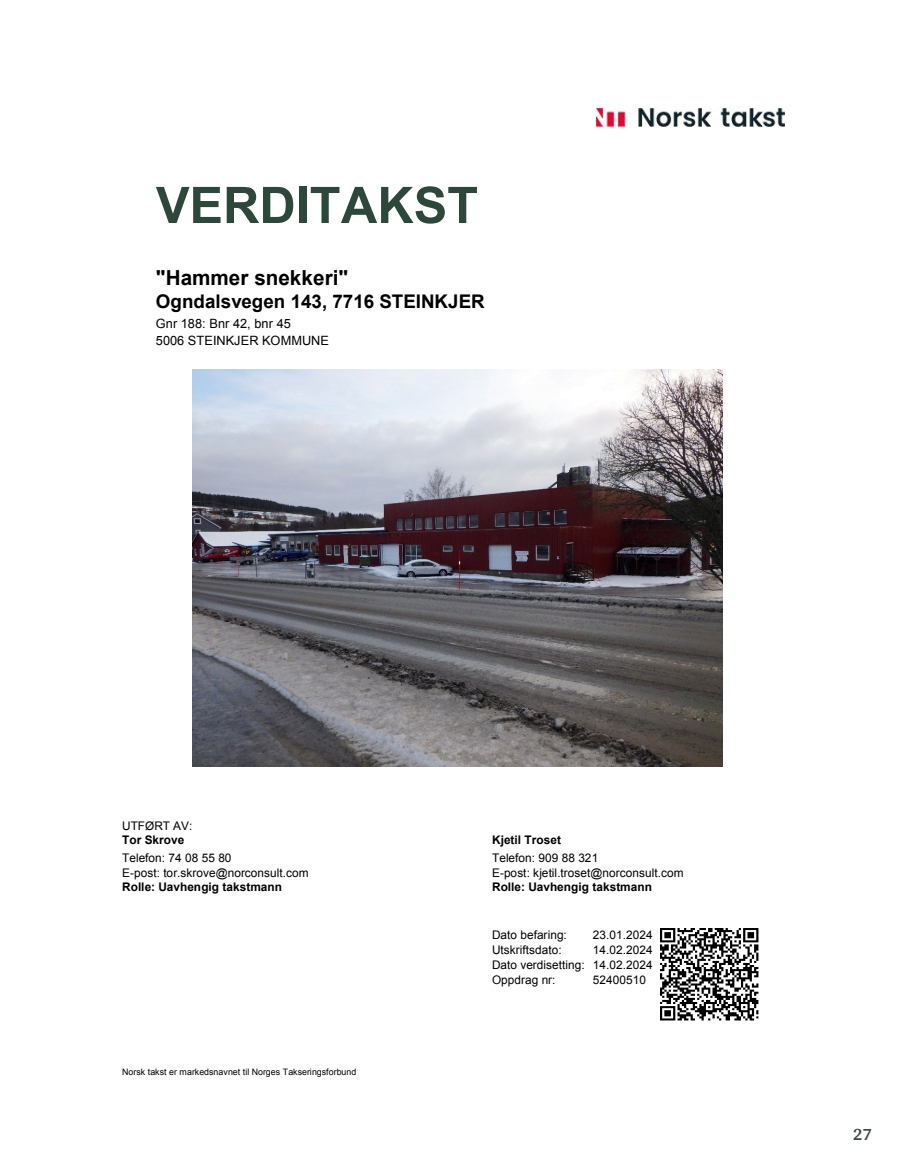
<style>
.page{position:relative;width:915px;height:1172px;background:#fff}
.page>*{position:absolute;margin:0;border:0;box-sizing:border-box;transform-origin:0 0}
.t1{font:700 50.4px "Arial";color:#2e473b}
.t2{font:700 20.7px "Arial";color:#000}
.t3{font:700 18.75px "Arial";color:#000}
.t4{font:700 18px "Arya";color:#414749}
.t5{font:12.75px/16.6px "Arial";color:#000}
.t6{font:11.85px/15px "Arial";color:#000;text-align:justify}
.t7{font:700 11.85px "Arial";color:#000}
.t8{font:8.85px "Arial";color:#000}
</style>
<div class="page">
<img style="left:595px;top:106px;width:190px;height:22px">
<img style="left:192px;top:369px;width:530px;height:397px">
<img style="left:660px;top:929px;width:98px;height:91px">
<h1 class="t1" style="left:156px;top:170px;width:323px">VERDITAKST</h1>
<h2 class="t2" style="left:156px;top:263px;width:194px">"Hammer snekkeri"</h2>
<h3 class="t3" style="left:156px;top:288px;width:330px">Ogndalsvegen 143, 7716 STEINKJER</h3>
<p class="t5" style="left:156px;top:315px;width:174px">Gnr 188: Bnr 42, bnr 45<br>5006 STEINKJER KOMMUNE</p>
<p class="t6" style="left:122px;top:818px;width:72px">UTFØRT AV:</p>
<p class="t7" style="left:122px;top:832px;width:63px">Tor Skrove</p>
<p class="t7" style="left:492px;top:832px;width:70px">Kjetil Troset</p>
<p class="t6" style="left:122px;top:850px;width:111px">Telefon: 74 08 55 80</p>
<p class="t6" style="left:492px;top:850px;width:107px">Telefon: 909 88 321</p>
<p class="t6" style="left:122px;top:865px;width:188px">E-post: tor.skrove@norconsult.com</p>
<p class="t6" style="left:492px;top:865px;width:193px">E-post: kjetil.troset@norconsult.com</p>
<p class="t7" style="left:122px;top:878px;width:161px">Rolle: Uavhengig takstmann</p>
<p class="t7" style="left:492px;top:878px;width:161px">Rolle: Uavhengig takstmann</p>
<p class="t6" style="left:492px;top:927px;width:76px">Dato befaring:</p>
<p class="t6" style="left:592px;top:927px;width:61px">23.01.2024</p>
<p class="t6" style="left:492px;top:942px;width:71px">Utskriftsdato:</p>
<p class="t6" style="left:492px;top:942px;width:162px;text-indent:101px">14.02.2024<br>Dato verdisetting: 14.02.2024<br>Oppdrag nr:</p>
<p class="t6" style="left:592px;top:972px;width:54px">52400510</p>
<p class="t8" style="left:122px;top:1065px;width:235px">Norsk takst er markedsnavnet til Norges Takseringsforbund</p>
<h3 class="t4" style="left:852px;top:1123px;width:21px">27</h3>
</div>
